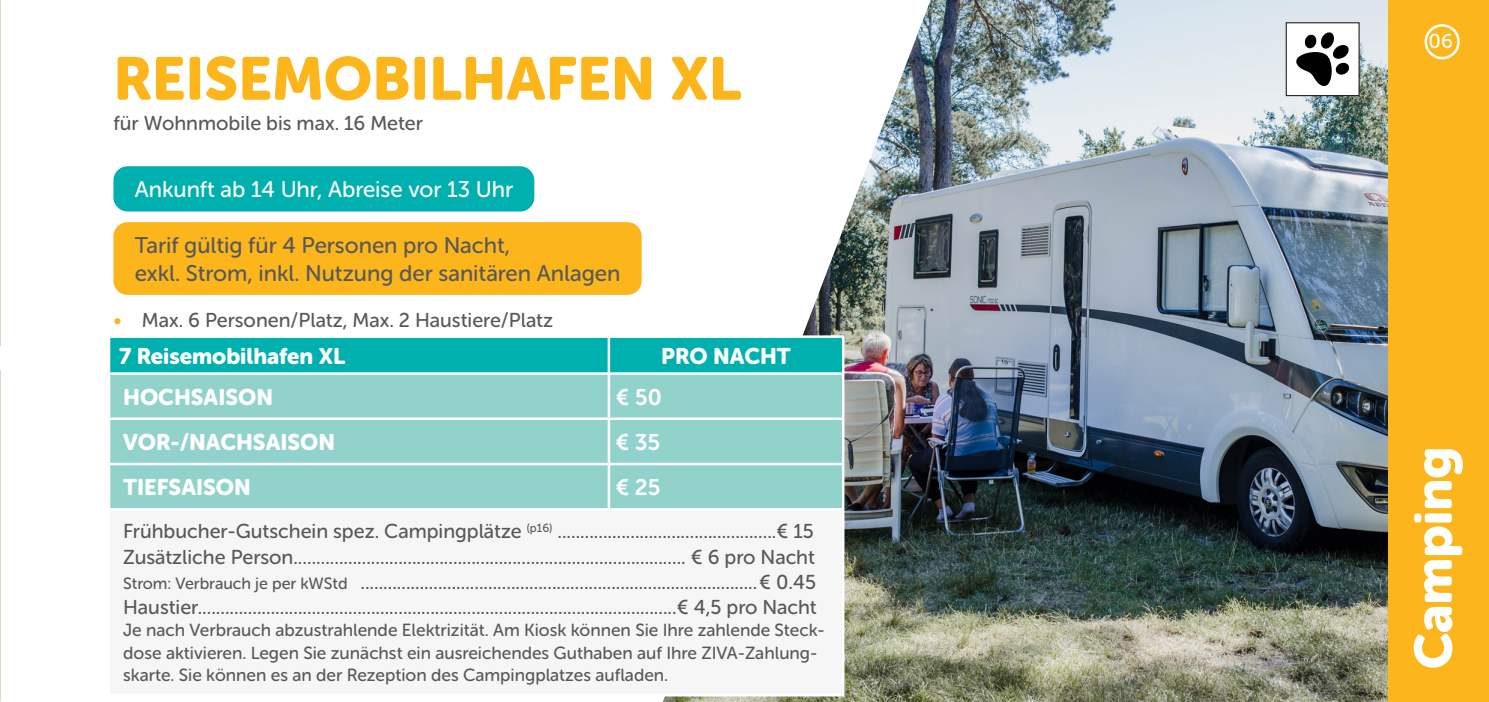
<style>
.page{position:relative;width:1489px;height:702px;background:#fff}
.page>*{position:absolute;margin:0;border:0;box-sizing:border-box;transform-origin:0 0}
.Paragraph_Style_1{font:60px "Museo Sans Rounded 900";color:#fcb61c}
.Paragraph_Style_1-2{font:52.5px "Museo Sans Rounded 900";color:#fff}
.arcering_geel{font:22.5px/27.5px "Museo Sans Rounded 500";color:#57585a}
.Paragraph_Style_1-3{font:22.5px "Museo Sans Rounded 900";color:#fff}
.arcering_aankomst{font:22.5px "Museo Sans Rounded 500";color:#fff}
.t1{font:22.5px "Museo Sans 700";color:#fff}
.t2{font:22.5px "Museo Sans Rounded 700";color:#fff}
.Paragraph_Style_1-4{font:20px/25px "Museo Sans Rounded 500";color:#57585a}
.t3{font:20px "Museo Sans Rounded 500";color:#fff}
.t4{font:17.5px/22.5px "Museo Sans Rounded 500";color:#57585a}
.s1{color:#fcb61c}
.s2{font-size:16.25px}
</style>
<div class="page">
<img style="left:0;top:0;width:1px;height:346px">
<img style="left:0;top:371px;width:1px;height:331px">
<img style="left:662px;top:0;width:725px;height:702px">
<div style="left:113px;top:166px;width:421px;height:45px;background:#00b0af;border-radius:14px"></div>
<div style="left:113px;top:222px;width:528px;height:73px;background:#fcb61c;border-radius:14px"></div>
<div style="left:110px;top:338px;width:732px;height:34px;background:#00b0af"></div>
<div style="left:110px;top:375px;width:732px;height:133px;background:#91d3cb"></div>
<div style="left:109px;top:509px;width:734px;height:186px;background:#f6f6f7"></div>
<hr style="left:609px;top:335px;width:235px;height:3px;background:#fff">
<hr style="left:607px;top:338px;width:3px;height:34px;background:#fff">
<hr style="left:842px;top:338px;width:2px;height:34px;background:#fff">
<hr style="left:609px;top:372px;width:235px;height:3px;background:#fff">
<hr style="left:607px;top:375px;width:3px;height:42px;background:#fff">
<hr style="left:842px;top:375px;width:2px;height:42px;background:#fff">
<hr style="left:108px;top:417px;width:501px;height:3px;background:#fff">
<hr style="left:609px;top:417px;width:235px;height:3px;background:#fff">
<hr style="left:607px;top:420px;width:3px;height:43px;background:#fff">
<hr style="left:842px;top:420px;width:2px;height:43px;background:#fff">
<hr style="left:108px;top:463px;width:501px;height:2px;background:#fff">
<hr style="left:609px;top:463px;width:235px;height:2px;background:#fff">
<hr style="left:607px;top:465px;width:3px;height:43px;background:#fff">
<hr style="left:842px;top:465px;width:2px;height:43px;background:#fff">
<hr style="left:108px;top:510px;width:2px;height:184px;background:#fff">
<hr style="left:609px;top:508px;width:235px;height:2px;background:#fff">
<hr style="left:842px;top:510px;width:2px;height:184px;background:#fff">
<hr style="left:108px;top:694px;width:501px;height:2px;background:#fff">
<hr style="left:609px;top:694px;width:235px;height:2px;background:#fff">
<hr style="left:108px;top:508px;width:501px;height:2px;background:#fff">
<div style="left:1387px;top:0;width:101px;height:702px;background:#fcb61c"></div>
<div style="left:1424px;top:24px;width:35px;height:35px;border:2px solid #fff;border-radius:50%"></div>
<div style="left:1285px;top:22px;width:74px;height:74px;background:#fff;border:1px solid #17151a"></div>
<svg style="left:1296px;top:32px;width:53px;height:54px"></svg>
<p class="Paragraph_Style_1" style="left:113px;top:45px;width:629px">REISEMOBILHAFEN XL</p>
<p class="Paragraph_Style_1-4" style="left:113px;top:110px;width:311px">für Wohnmobile bis max. 16 Meter</p>
<p class="arcering_aankomst" style="left:135px;top:177px;width:380px">Ankunft ab 14 Uhr, Abreise vor 13 Uhr</p>
<p class="arcering_geel" style="left:135px;top:232px;width:487px">Tarif gültig für 4 Personen pro Nacht,<br>exkl. Strom, inkl. Nutzung der sanitären Anlagen</p>
<p class="Paragraph_Style_1-4" style="left:113px;top:308px;width:441px"><span class="s1">•</span> Max. 6 Personen/Platz, Max. 2 Haustiere/Platz</p>
<p class="Paragraph_Style_1-3" style="left:119px;top:343px;width:228px">7 Reisemobilhafen XL</p>
<p class="Paragraph_Style_1-3" style="left:661px;top:343px;width:131px">PRO NACHT</p>
<p class="Paragraph_Style_1-3" style="left:123px;top:384px;width:151px">HOCHSAISON</p>
<p class="t2" style="left:616px;top:384px;width:47px">€ 50</p>
<p class="Paragraph_Style_1-3" style="left:123px;top:429px;width:213px">VOR-/NACHSAISON</p>
<p class="t1" style="left:616px;top:429px;width:46px">€ 35</p>
<p class="Paragraph_Style_1-3" style="left:123px;top:474px;width:129px">TIEFSAISON</p>
<p class="t1" style="left:616px;top:475px;width:46px">€ 25</p>
<p class="Paragraph_Style_1-4" style="left:123px;top:519px;width:692px">Frühbucher-Gutschein spez. Campingplätze <sup>(p16)</sup> ................................................€ 15</p>
<p class="Paragraph_Style_1-4" style="left:123px;top:544px;width:693px">Zusätzliche Person...................................................................................... € 6 pro Nacht</p>
<p class="Paragraph_Style_1-4" style="left:123px;top:569px;width:695px"><span class="s2">Strom: Verbrauch je per kWStd</span> .......................................................................................€ 0.45<br>Haustier.........................................................................................................€ 4,5 pro Nacht</p>
<p class="t4" style="left:123px;top:618px;width:703px">Je nach Verbrauch abzustrahlende Elektrizität. Am Kiosk können Sie Ihre zahlende Steck&shy;dose aktivieren. Legen Sie zunächst ein ausreichendes Guthaben auf Ihre ZIVA-Zahlung&shy;skarte. Sie können es an der Rezeption des Campingplatzes aufladen.</p>
<p class="t3" style="left:1428px;top:30px;width:26px">06</p>
<p class="Paragraph_Style_1-2" style="left:1403px;top:669px;width:224px;rotate:-90deg">Camping</p>
</div>
